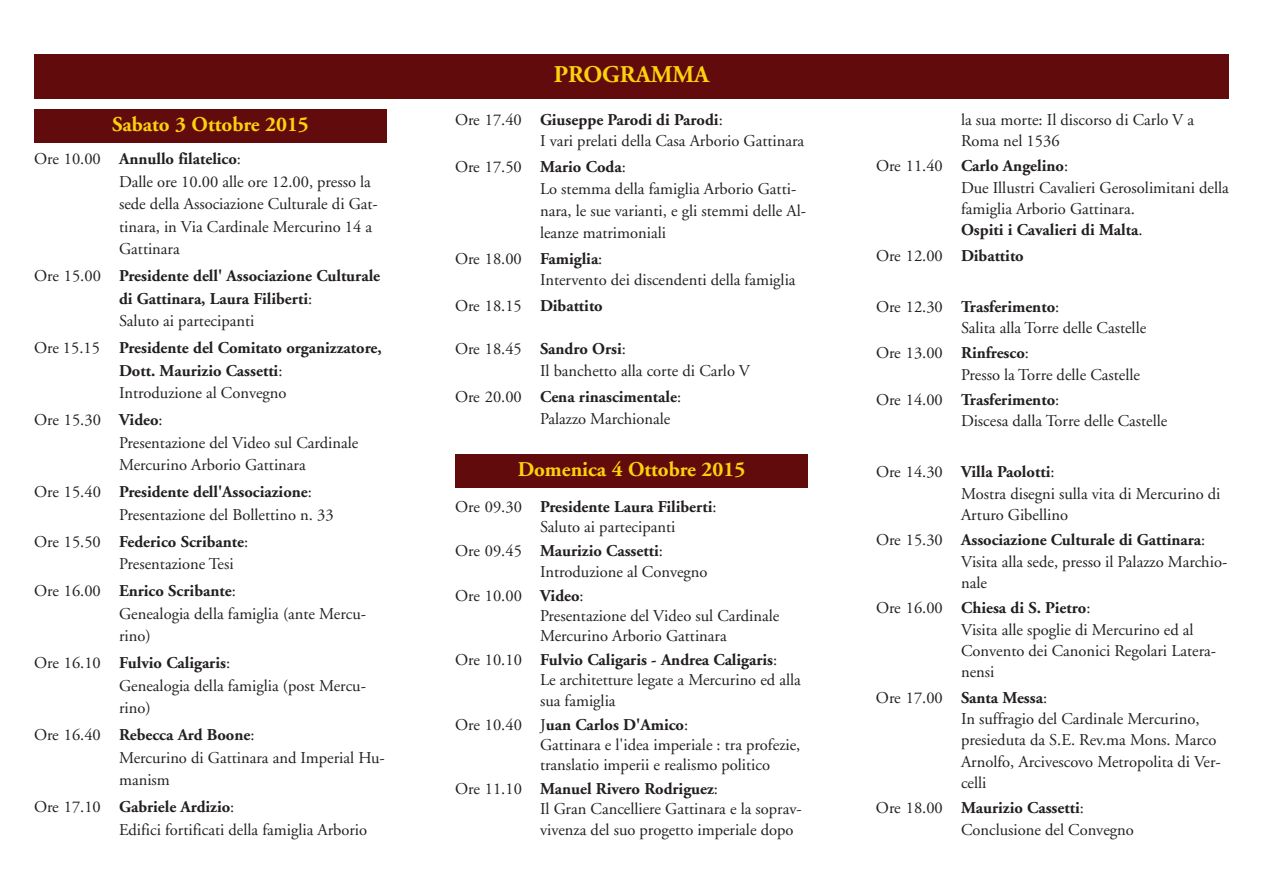
<style>
.page{position:relative;width:1263px;height:893px;background:#fff}
.page>*{position:absolute;margin:0;border:0;box-sizing:border-box;transform-origin:0 0}
.t1{font:700 24px "Adobe Garamond";color:#fcd10d}
.t2{font:700 21px "Adobe Garamond";color:#fcd10d}
.t3{font:16.5px/21.3px "Adobe Garamond";color:#231f20}
.t4{font:700 16.5px/22.5px "Adobe Garamond";color:#231f20}
.s1{font-weight:700}
.s2{font-weight:400}
</style>
<div class="page">
<div style="left:34px;top:54px;width:1195px;height:45px;background:#620b0c"></div>
<div style="left:34px;top:110px;width:353px;height:33px;background:#620b0c"></div>
<div style="left:455px;top:454px;width:353px;height:33px;background:#620b0c"></div>
<p class="t2" style="left:112px;top:116px;width:198px">Sabato 3 Ottobre 2015</p>
<p class="t3" style="left:119px;top:149px;width:260px;line-height:22.5px;text-indent:-85px">Ore 10.00 <span class="s1">Annullo filatelico</span>:<br>Dalle ore 10.00 alle ore 12.00, presso la sede della Associazione Culturale di Gat&shy;tinara, in Via Cardinale Mercurino 14 a<br>Gattinara</p>
<p class="t4" style="left:119px;top:266px;width:263px;text-indent:-85px"><span class="s2">Ore 15.00</span> Presidente dell' Associazione Culturale di Gattinara, Laura Filiberti<span class="s2">:<br>Saluto ai partecipanti</span></p>
<p class="t4" style="left:119px;top:338px;width:264px;text-indent:-85px"><span class="s2">Ore 15.15</span> Presidente del Comitato organizzatore,<br>Dott. Maurizio Cassetti<span class="s2">:<br>Introduzione al Convegno</span></p>
<p class="t3" style="left:119px;top:410px;width:241px;line-height:22.5px;text-indent:-85px">Ore 15.30 <span class="s1">Video</span>:<br>Presentazione del Video sul Cardinale<br>Mercurino Arborio Gattinara</p>
<p class="t3" style="left:119px;top:482px;width:216px;line-height:22.6px;text-indent:-85px">Ore 15.40 <span class="s1">Presidente dell'Associazione</span>:<br>Presentazione del Bollettino n. 33</p>
<p class="t3" style="left:119px;top:531px;width:131px;line-height:22.6px;text-indent:-85px">Ore 15.50 <span class="s1">Federico Scribante</span>:<br>Presentazione Tesi</p>
<p class="t3" style="left:119px;top:581px;width:249px;line-height:22.5px;text-indent:-85px">Ore 16.00 <span class="s1">Enrico Scribante</span>:<br>Genealogia della famiglia (ante Mercu&shy;rino)</p>
<p class="t3" style="left:119px;top:653px;width:248px;line-height:22.6px;text-indent:-85px">Ore 16.10 <span class="s1">Fulvio Caligaris</span>:<br>Genealogia della famiglia (post Mercu&shy;rino)</p>
<p class="t3" style="left:119px;top:725px;width:267px;line-height:22.5px;text-indent:-85px">Ore 16.40 <span class="s1">Rebecca Ard Boone</span>:<br>Mercurino di Gattinara and Imperial Hu&shy;manism</p>
<p class="t3" style="left:119px;top:797px;width:250px;line-height:22.6px;text-indent:-85px">Ore 17.10 <span class="s1">Gabriele Ardizio</span>:<br>Edifici fortificati della famiglia Arborio</p>
<h1 class="t1" style="left:554px;top:65px;width:157px">PROGRAMMA</h1>
<p class="t3" style="left:540px;top:110px;width:266px;line-height:21.8px;text-indent:-85px">Ore 17.40 <span class="s1">Giuseppe Parodi di Parodi</span>:<br>I vari prelati della Casa Arborio Gattinara</p>
<p class="t3" style="left:540px;top:158px;width:268px;line-height:21.8px;text-indent:-85px">Ore 17.50 <span class="s1">Mario Coda</span>:<br>Lo stemma della famiglia Arborio Gatti&shy;nara, le sue varianti, e gli stemmi delle Al&shy;leanze matrimoniali</p>
<p class="t3" style="left:540px;top:249px;width:257px;line-height:21.8px;text-indent:-85px">Ore 18.00 <span class="s1">Famiglia</span>:<br>Intervento dei discendenti della famiglia</p>
<p class="t4" style="left:455px;top:296px;width:149px"><span class="s2">Ore 18.15</span> Dibattito</p>
<p class="t3" style="left:540px;top:340px;width:211px;line-height:21.8px;text-indent:-85px">Ore 18.45 <span class="s1">Sandro Orsi</span>:<br>Il banchetto alla corte di Carlo V</p>
<p class="t3" style="left:540px;top:387px;width:143px;line-height:21.8px;text-indent:-85px">Ore 20.00 <span class="s1">Cena rinascimentale</span>:<br>Palazzo Marchionale</p>
<p class="t2" style="left:518px;top:461px;width:229px">Domenica 4 Ottobre 2015</p>
<p class="t3" style="left:540px;top:498px;width:178px;line-height:20.1px;text-indent:-85px">Ore 09.30 <span class="s1">Presidente Laura Filiberti</span>:<br>Saluto ai partecipanti</p>
<p class="t3" style="left:540px;top:543px;width:169px;line-height:20.1px;text-indent:-85px">Ore 09.45 <span class="s1">Maurizio Cassetti</span>:<br>Introduzione al Convegno</p>
<p class="t3" style="left:540px;top:587px;width:241px;line-height:20.1px;text-indent:-85px">Ore 10.00 <span class="s1">Video</span>:<br>Presentazione del Video sul Cardinale<br>Mercurino Arborio Gattinara</p>
<p class="t3" style="left:540px;top:651px;width:262px;line-height:20.1px;text-indent:-85px">Ore 10.10 <span class="s1">Fulvio Caligaris - Andrea Caligaris</span>:<br>Le architetture legate a Mercurino ed alla sua famiglia</p>
<p class="t3" style="left:540px;top:716px;width:262px;line-height:20.1px;text-indent:-85px">Ore 10.40 J<span class="s1">uan Carlos D'Amico</span>:<br>Gattinara e l'idea imperiale : tra profezie, translatio imperii e realismo politico</p>
<p class="t3" style="left:540px;top:780px;width:263px;line-height:20.1px;text-indent:-85px">Ore 11.10 <span class="s1">Manuel Rivero Rodriguez</span>:<br>Il Gran Cancelliere Gattinara e la soprav&shy;vivenza del suo progetto imperiale dopo</p>
<p class="t3" style="left:961px;top:110px;width:235px">la sua morte: Il discorso di Carlo V a<br>Roma nel 1536</p>
<p class="t3" style="left:961px;top:157px;width:269px;text-indent:-85px">Ore 11.40 <span class="s1">Carlo Angelino</span>:<br>Due Illustri Cavalieri Gerosolimitani della famiglia Arborio Gattinara.<br><span class="s1">Ospiti i Cavalieri di Malta</span>.</p>
<p class="t4" style="left:876px;top:246px;width:149px"><span class="s2">Ore 12.00</span> Dibattito</p>
<p class="t3" style="left:961px;top:297px;width:187px;text-indent:-85px">Ore 12.30 <span class="s1">Trasferimento</span>:<br>Salita alla Torre delle Castelle</p>
<p class="t3" style="left:961px;top:344px;width:180px;text-indent:-85px">Ore 13.00 <span class="s1">Rinfresco</span>:<br>Presso la Torre delle Castelle</p>
<p class="t3" style="left:961px;top:391px;width:208px;text-indent:-85px">Ore 14.00 <span class="s1">Trasferimento</span>:<br>Discesa dalla Torre delle Castelle</p>
<p class="t3" style="left:961px;top:463px;width:261px;text-indent:-85px">Ore 14.30 <span class="s1">Villa Paolotti</span>:<br>Mostra disegni sulla vita di Mercurino di<br>Arturo Gibellino</p>
<p class="t3" style="left:961px;top:531px;width:268px;text-indent:-85px">Ore 15.30 <span class="s1">Associazione Culturale di Gattinara</span>:<br>Visita alla sede, presso il Palazzo Marchio&shy;nale</p>
<p class="t3" style="left:961px;top:599px;width:257px;text-indent:-85px">Ore 16.00 <span class="s1">Chiesa di S. Pietro</span>:<br>Visita alle spoglie di Mercurino ed al<br>Convento dei Canonici Regolari Latera&shy;nensi</p>
<p class="t3" style="left:961px;top:688px;width:261px;text-indent:-85px">Ore 17.00 <span class="s1">Santa Messa</span>:<br>In suffragio del Cardinale Mercurino, presieduta da S.E. Rev.ma Mons. Marco<br>Arnolfo, Arcivescovo Metropolita di Ver&shy;celli</p>
<p class="t3" style="left:961px;top:799px;width:174px;text-indent:-85px">Ore 18.00 <span class="s1">Maurizio Cassetti</span>:<br>Conclusione del Convegno</p>
</div>
